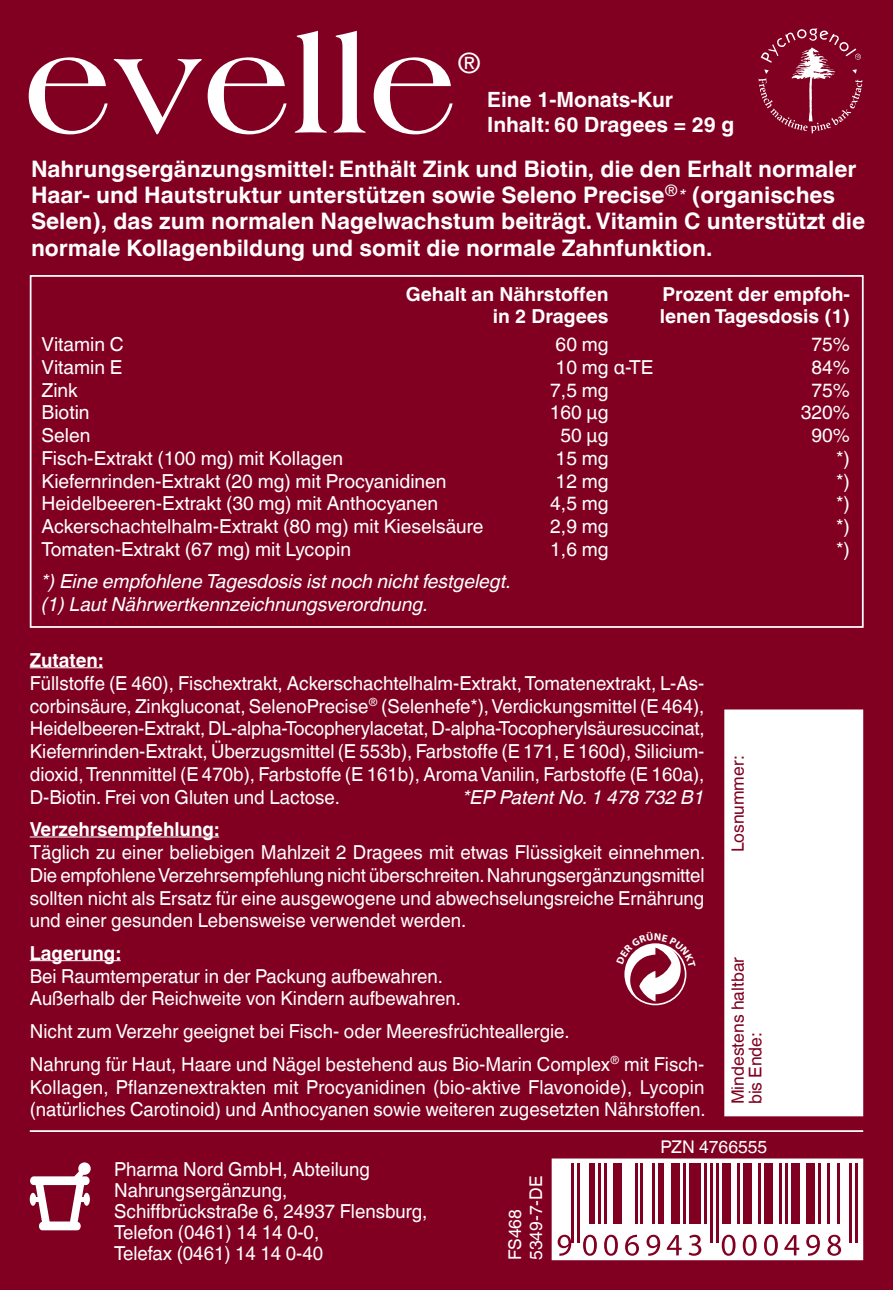
<style>
.page{position:relative;width:893px;height:1290px;background:#810022}
.page>*{position:absolute;margin:0;border:0;box-sizing:border-box;transform-origin:0 0}
.t1{font:700 140px "Americana";color:#fff}
.t2{font:28px "Helvetica World";color:#fff}
.t3{font:700 22.75px/26.2px "Helvetica World";color:#fff}
.t4{font:700 21px "Helvetica World";color:#fff}
.t5{font:19.25px/22.8px "Helvetica World";color:#fff;text-align:justify}
.t6{font:italic 19.25px "Helvetica World";color:#fff}
.t7{font:700 19.25px "Helvetica World";color:#fff}
.t8{font:17.5px "Helvetica World";color:#810022}
.t9{font:17.5px "Helvetica World";color:#fff}
.s1{font-weight:400;font-style:italic;font-size:19.25px}
</style>
<div class="page">
<div style="left:30px;top:275px;width:834px;height:353px;border:2px solid #fff"></div>
<hr style="left:30px;top:1130px;width:833px;height:2px;background:#fff">
<hr style="left:30px;top:667px;width:73px;height:1px;background:#fff">
<hr style="left:30px;top:836px;width:189px;height:1px;background:#fff">
<hr style="left:30px;top:960px;width:91px;height:1px;background:#fff">
<svg style="left:759px;top:28px;width:103px;height:105px;background:#90203d"></svg>
<svg style="left:30px;top:1162px;width:61px;height:68px"></svg>
<div style="left:552px;top:1158px;width:311px;height:102px;background:#fff"></div>
<hr style="left:571px;top:1163px;width:3px;height:79px;background:#810022">
<hr style="left:577px;top:1163px;width:3px;height:79px;background:#810022">
<div style="left:589px;top:1163px;width:6px;height:61px;background:#810022"></div>
<hr style="left:599px;top:1163px;width:2px;height:61px;background:#810022">
<hr style="left:605px;top:1163px;width:2px;height:61px;background:#810022">
<div style="left:614px;top:1163px;width:8px;height:61px;background:#810022"></div>
<hr style="left:635px;top:1163px;width:2px;height:61px;background:#810022">
<hr style="left:641px;top:1163px;width:2px;height:61px;background:#810022">
<hr style="left:653px;top:1163px;width:2px;height:61px;background:#810022">
<div style="left:659px;top:1163px;width:5px;height:61px;background:#810022"></div>
<div style="left:671px;top:1163px;width:8px;height:61px;background:#810022"></div>
<hr style="left:683px;top:1163px;width:2px;height:61px;background:#810022">
<div style="left:689px;top:1163px;width:11px;height:61px;background:#810022"></div>
<hr style="left:704px;top:1163px;width:2px;height:61px;background:#810022">
<hr style="left:710px;top:1163px;width:2px;height:79px;background:#810022">
<hr style="left:716px;top:1163px;width:2px;height:79px;background:#810022">
<div style="left:722px;top:1163px;width:9px;height:61px;background:#810022"></div>
<hr style="left:737px;top:1163px;width:3px;height:61px;background:#810022">
<div style="left:743px;top:1163px;width:9px;height:61px;background:#810022"></div>
<hr style="left:758px;top:1163px;width:3px;height:61px;background:#810022">
<div style="left:764px;top:1163px;width:9px;height:61px;background:#810022"></div>
<hr style="left:779px;top:1163px;width:3px;height:61px;background:#810022">
<hr style="left:785px;top:1163px;width:3px;height:61px;background:#810022">
<div style="left:792px;top:1163px;width:8px;height:61px;background:#810022"></div>
<div style="left:807px;top:1163px;width:8px;height:61px;background:#810022"></div>
<hr style="left:819px;top:1163px;width:2px;height:61px;background:#810022">
<hr style="left:828px;top:1163px;width:2px;height:61px;background:#810022">
<hr style="left:837px;top:1163px;width:2px;height:61px;background:#810022">
<hr style="left:849px;top:1163px;width:2px;height:79px;background:#810022">
<hr style="left:855px;top:1163px;width:2px;height:79px;background:#810022">
<svg style="left:558px;top:1235px;width:13px;height:21px"></svg>
<svg style="left:583px;top:1235px;width:14px;height:21px"></svg>
<svg style="left:604px;top:1235px;width:14px;height:21px"></svg>
<svg style="left:625px;top:1235px;width:14px;height:21px"></svg>
<svg style="left:646px;top:1235px;width:14px;height:21px"></svg>
<svg style="left:667px;top:1235px;width:15px;height:20px"></svg>
<svg style="left:689px;top:1235px;width:12px;height:21px"></svg>
<svg style="left:722px;top:1235px;width:13px;height:21px"></svg>
<svg style="left:743px;top:1235px;width:14px;height:21px"></svg>
<svg style="left:764px;top:1235px;width:14px;height:21px"></svg>
<svg style="left:784px;top:1235px;width:15px;height:20px"></svg>
<svg style="left:806px;top:1235px;width:14px;height:21px"></svg>
<svg style="left:827px;top:1235px;width:14px;height:21px"></svg>
<div style="left:728px;top:713px;width:132px;height:400px;background:#fff"></div>
<svg style="left:616px;top:932px;width:80px;height:70px"></svg>
<p class="t1" style="left:24px;top:7px;width:435px">evelle</p>
<p class="t2" style="left:457px;top:47px;width:26px">®</p>
<p class="t4" style="left:487px;top:88px;width:188px">Eine 1-Monats-Kur</p>
<p class="t4" style="left:487px;top:112px;width:249px">Inhalt: 60 Dragees = 29 g</p>
<p class="t3" style="left:31px;top:156px;width:836px">Nahrungsergänzungsmittel: Enthält Zink und Biotin, die den Erhalt normaler Haar- und Hautstruktur unterstützen sowie Seleno Precise<sup>®</sup><span class="s1">*</span> (organisches Selen), das zum normalen Nagelwachstum beiträgt. Vitamin C unterstützt die normale Kollagenbildung und somit die normale Zahnfunktion.</p>
<p class="t7" style="left:406px;top:283px;width:204px">Gehalt an Nährstoffen</p>
<p class="t7" style="left:663px;top:283px;width:189px">Prozent der empfoh-</p>
<p class="t7" style="left:493px;top:305px;width:117px">in 2 Dragees</p>
<p class="t7" style="left:660px;top:305px;width:192px">lenen Tagesdosis (1)</p>
<p class="t5" style="left:41px;top:333px;width:84px">Vitamin C</p>
<p class="t5" style="left:556px;top:333px;width:54px">60 mg</p>
<p class="t5" style="left:811px;top:333px;width:40px">75%</p>
<p class="t5" style="left:41px;top:356px;width:82px">Vitamin E</p>
<p class="t5" style="left:556px;top:356px;width:99px">10 mg α-TE</p>
<p class="t5" style="left:811px;top:356px;width:40px">84%</p>
<p class="t5" style="left:41px;top:378px;width:38px">Zink</p>
<p class="t5" style="left:550px;top:378px;width:60px">7,5 mg</p>
<p class="t5" style="left:811px;top:378px;width:40px">75%</p>
<p class="t5" style="left:41px;top:401px;width:50px">Biotin</p>
<p class="t5" style="left:550px;top:401px;width:60px">160 µg</p>
<p class="t5" style="left:801px;top:401px;width:51px">320%</p>
<p class="t5" style="left:41px;top:424px;width:50px">Selen</p>
<p class="t5" style="left:560px;top:424px;width:50px">50 µg</p>
<p class="t5" style="left:811px;top:424px;width:40px">90%</p>
<p class="t5" style="left:41px;top:447px;width:303px">Fisch-Extrakt (100 mg) mit Kollagen</p>
<p class="t5" style="left:556px;top:447px;width:54px">15 mg</p>
<p class="t5" style="left:836px;top:447px;width:15px">*)</p>
<p class="t5" style="left:41px;top:469px;width:407px">Kiefernrinden-Extrakt (20 mg) mit Procyanidinen</p>
<p class="t5" style="left:556px;top:469px;width:54px">12 mg</p>
<p class="t5" style="left:836px;top:469px;width:15px">*)</p>
<p class="t5" style="left:41px;top:492px;width:398px">Heidelbeeren-Extrakt (30 mg) mit Anthocyanen</p>
<p class="t5" style="left:550px;top:492px;width:60px">4,5 mg</p>
<p class="t5" style="left:836px;top:492px;width:15px">*)</p>
<p class="t5" style="left:41px;top:515px;width:444px">Ackerschachtelhalm-Extrakt (80 mg) mit Kieselsäure</p>
<p class="t5" style="left:550px;top:515px;width:60px">2,9 mg</p>
<p class="t5" style="left:836px;top:515px;width:15px">*)</p>
<p class="t5" style="left:41px;top:538px;width:311px">Tomaten-Extrakt (67 mg) mit Lycopin</p>
<p class="t5" style="left:550px;top:538px;width:60px">1,6 mg</p>
<p class="t5" style="left:836px;top:538px;width:15px">*)</p>
<p class="t6" style="left:41px;top:570px;width:471px">*) Eine empfohlene Tagesdosis ist noch nicht festgelegt.</p>
<p class="t6" style="left:41px;top:593px;width:389px">(1) Laut Nährwertkennzeichnungsverordnung.</p>
<p class="t7" style="left:30px;top:649px;width:75px">Zutaten:</p>
<p class="t5" style="left:30px;top:672px;width:676px">Füllstoffe (E 460), Fischextrakt, Ackerschachtelhalm-Extrakt, Tomatenextrakt, L-As&shy;corbinsäure, Zinkgluconat, SelenoPrecise<sup>®</sup> (Selenhefe*), Verdickungsmittel (E 464), Heidelbeeren-Extrakt, DL-alpha-Tocopherylacetat, D-alpha-Tocopherylsäuresuccinat, Kiefernrinden-Extrakt, Überzugsmittel (E 553b), Farbstoffe (E 171, E 160d), Silicium&shy;dioxid, Trennmittel (E 470b), Farbstoffe (E 161b), Aroma Vanilin, Farbstoffe (E 160a), D-Biotin. Frei von Gluten und Lactose.</p>
<p class="t6" style="left:463px;top:786px;width:243px">*EP Patent No. 1 478 732 B1</p>
<p class="t7" style="left:30px;top:818px;width:191px">Verzehrsempfehlung:</p>
<p class="t5" style="left:30px;top:841px;width:677px">Täglich zu einer beliebigen Mahlzeit 2 Dragees mit etwas Flüssigkeit einnehmen.<br>Die empfohlene Verzehrsempfehlung nicht überschreiten. Nahrungsergänzungsmittel sollten nicht als Ersatz für eine ausgewogene und abwechselungsreiche Ernährung und einer gesunden Lebensweise verwendet werden.</p>
<p class="t7" style="left:30px;top:942px;width:92px">Lagerung:</p>
<p class="t5" style="left:30px;top:965px;width:415px">Bei Raumtemperatur in der Packung aufbewahren.</p>
<p class="t5" style="left:30px;top:987px;width:433px">Außerhalb der Reichweite von Kindern aufbewahren.</p>
<p class="t5" style="left:30px;top:1020px;width:541px">Nicht zum Verzehr geeignet bei Fisch- oder Meeresfrüchteallergie.</p>
<p class="t5" style="left:30px;top:1053px;width:677px">Nahrung für Haut, Haare und Nägel bestehend aus Bio-Marin Complex<sup>®</sup> mit Fisch-Kollagen, Pflanzenextrakten mit Procyanidinen (bio-aktive Flavonoide), Lycopin (natürliches Carotinoid) und Anthocyanen sowie weiteren zugesetzten Nährstoffen.</p>
<p class="t8" style="left:728px;top:852px;width:99px;rotate:-90deg">Losnummer:</p>
<p class="t8" style="left:728px;top:1104px;width:149px;rotate:-90deg">Mindestens haltbar</p>
<p class="t8" style="left:745px;top:1104px;width:74px;rotate:-90deg">bis Ende:</p>
<p class="t5" style="left:114px;top:1158px;width:257px">Pharma Nord GmbH, Abteilung</p>
<p class="t5" style="left:114px;top:1179px;width:175px">Nahrungsergänzung,</p>
<p class="t5" style="left:114px;top:1200px;width:315px">Schiffbrückstraße 6, 24937 Flensburg,</p>
<p class="t5" style="left:114px;top:1221px;width:207px">Telefon (0461) 14 14 0-0,</p>
<p class="t5" style="left:114px;top:1242px;width:211px">Telefax (0461) 14 14 0-40</p>
<p class="t9" style="left:526px;top:1260px;width:86px;rotate:-90deg">5349-7-DE</p>
<p class="t9" style="left:505px;top:1260px;width:53px;rotate:-90deg">FS468</p>
<p class="t9" style="left:660px;top:1137px;width:108px">PZN 4766555</p>
</div>
